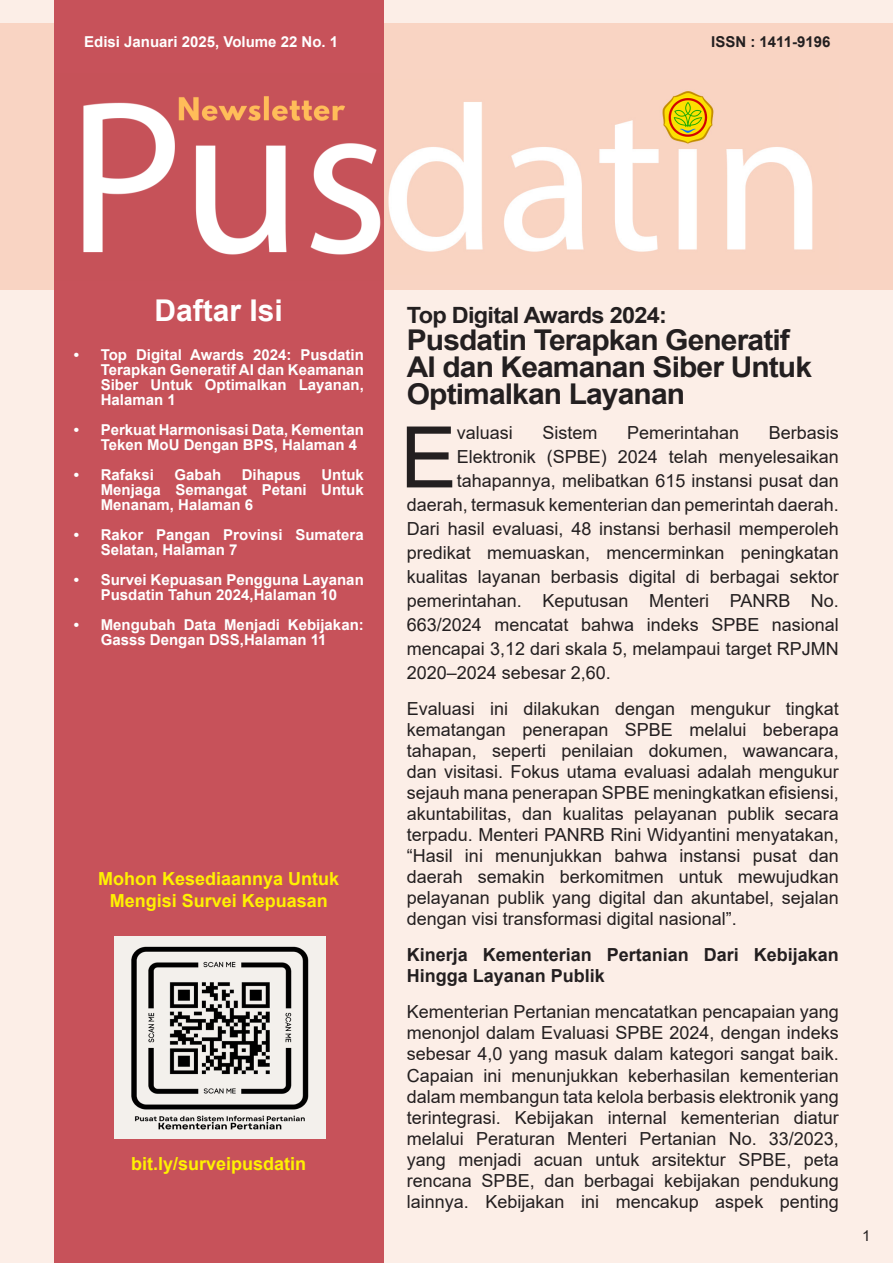
<style>
.page{position:relative;width:893px;height:1263px;background:#fceee7}
.page>*{position:absolute;margin:0;border:0;box-sizing:border-box;transform-origin:0 0}
.t1{font:85.05px "Arial";color:#231f20}
.t2{font:700 30px "Arial";color:#fff}
.t3{font:700 28.65px/27px "Arial";letter-spacing:-.03em;color:#231f20;scale:1.05 1}
.t4{font:700 22.35px "Arial";letter-spacing:-.03em;color:#231f20;scale:1.05 1}
.t5{font:18px/21px "Arial";color:#231f20;text-align:justify}
.t6{font:700 18px "Arial";color:#fff101}
.t7{font:700 18px/21px "Arial";color:#231f20}
.t8{font:700 15px/15px "Arial";color:#fff}
.t9{font:700 15px "Arial";color:#231f20}
.t10{font:15px "Arial";color:#231f20}
</style>
<div class="page">
<div style="left:54px;top:1px;width:330px;height:1262px;background:#c7525a"></div>
<img style="left:114px;top:937px;width:211px;height:201px">
<img style="left:388px;top:80px;width:451px;height:194px">
<img style="left:83px;top:96px;width:298px;height:159px">
<p class="t8" style="left:84px;top:34px;width:256px">Edisi Januari 2025, Volume 22 No. 1</p>
<p class="t9" style="left:711px;top:31px;width:121px">ISSN : 1411-9196</p>
<p class="t2" style="left:155px;top:290px;width:130px">Daftar Isi</p>
<p class="t8" style="left:101px;top:348px;width:265px;text-align:justify;text-indent:-27px">• Top Digital Awards 2024: Pusdatin Terapkan Generatif AI dan Keamanan Siber Untuk Optimalkan Layanan, Halaman 1</p>
<p class="t8" style="left:101px;top:423px;width:265px;text-indent:-27px">• Perkuat Harmonisasi Data, Kementan<br>Teken MoU Dengan BPS, Halaman 4</p>
<p class="t8" style="left:74px;top:468px;width:82px">• Rafaksi</p>
<p class="t8" style="left:175px;top:468px;width:48px">Gabah</p>
<p class="t8" style="left:242px;top:468px;width:61px">Dihapus</p>
<p class="t8" style="left:101px;top:468px;width:265px;text-align:justify;text-indent:221px">Untuk Menjaga Semangat Petani Untuk Menanam, Halaman 6</p>
<p class="t8" style="left:101px;top:528px;width:265px;text-indent:-27px">• Rakor Pangan Provinsi Sumatera<br>Selatan, Halaman 7</p>
<p class="t8" style="left:74px;top:573px;width:292px;text-align:center">• Survei Kepuasan Pengguna Layanan<br>Pusdatin Tahun 2024,Halaman 10</p>
<p class="t8" style="left:101px;top:618px;width:265px;text-indent:-27px">• Mengubah Data Menjadi Kebijakan:<br>Gasss Dengan DSS,Halaman 11</p>
<p class="t6" style="left:98px;top:866px;width:243px">Mohon Kesediaannya Untuk</p>
<p class="t6" style="left:110px;top:888px;width:220px">Mengisi Survei Kepuasan</p>
<p class="t6" style="left:131px;top:1151px;width:177px">bit.ly/surveipusdatin</p>
<p class="t4" style="left:407px;top:299px;width:249px">Top Digital Awards 2024:</p>
<p class="t3" style="left:407px;top:327px;width:387px">Pusdatin Terapkan Generatif<br>AI dan Keamanan Siber Untuk<br>Optimalkan Layanan</p>
<p class="t1" style="left:400px;top:399px;width:58px">E</p>
<p class="t5" style="left:457px;top:422px;width:58px">valuasi</p>
<p class="t5" style="left:542px;top:422px;width:57px">Sistem</p>
<p class="t5" style="left:627px;top:422px;width:114px">Pemerintahan</p>
<p class="t5" style="left:769px;top:422px;width:72px">Berbasis</p>
<p class="t5" style="left:457px;top:446px;width:384px">Elektronik (SPBE) 2024 telah menyelesaikan</p>
<p class="t5" style="left:457px;top:470px;width:384px">tahapannya, melibatkan 615 instansi pusat dan</p>
<p class="t5" style="left:407px;top:494px;width:434px">daerah, termasuk kementerian dan pemerintah daerah.</p>
<p class="t5" style="left:407px;top:518px;width:434px">Dari hasil evaluasi, 48 instansi berhasil memperoleh</p>
<p class="t5" style="left:407px;top:542px;width:434px">predikat memuaskan, mencerminkan peningkatan</p>
<p class="t5" style="left:407px;top:566px;width:434px">kualitas layanan berbasis digital di berbagai sektor</p>
<p class="t5" style="left:407px;top:590px;width:434px">pemerintahan. Keputusan Menteri PANRB No.</p>
<p class="t5" style="left:407px;top:614px;width:434px">663/2024 mencatat bahwa indeks SPBE nasional</p>
<p class="t5" style="left:407px;top:638px;width:434px">mencapai 3,12 dari skala 5, melampaui target RPJMN</p>
<p class="t5" style="left:407px;top:662px;width:206px">2020–2024 sebesar 2,60.</p>
<p class="t5" style="left:407px;top:698px;width:434px">Evaluasi ini dilakukan dengan mengukur tingkat kematangan penerapan SPBE melalui beberapa tahapan, seperti penilaian dokumen, wawancara, dan visitasi. Fokus utama evaluasi adalah mengukur sejauh mana penerapan SPBE meningkatkan efisiensi, akuntabilitas, dan kualitas pelayanan publik secara terpadu. Menteri PANRB Rini Widyantini menyatakan, “Hasil ini menunjukkan bahwa instansi pusat dan daerah semakin berkomitmen untuk mewujudkan pelayanan publik yang digital dan akuntabel, sejalan dengan visi transformasi digital nasional”.</p>
<p class="t7" style="left:407px;top:945px;width:434px">Kinerja Kementerian Pertanian Dari Kebijakan<br>Hingga Layanan Publik</p>
<p class="t5" style="left:407px;top:1001px;width:434px">Kementerian Pertanian mencatatkan pencapaian yang menonjol dalam Evaluasi SPBE 2024, dengan indeks sebesar 4,0 yang masuk dalam kategori sangat baik.<br>Capaian ini menunjukkan keberhasilan kementerian dalam membangun tata kelola berbasis elektronik yang terintegrasi. Kebijakan internal kementerian diatur melalui Peraturan Menteri Pertanian No. 33/2023, yang menjadi acuan untuk arsitektur SPBE, peta rencana SPBE, dan berbagai kebijakan pendukung lainnya. Kebijakan ini mencakup aspek penting</p>
<p class="t10" style="left:862px;top:1225px;width:10px">1</p>
</div>
